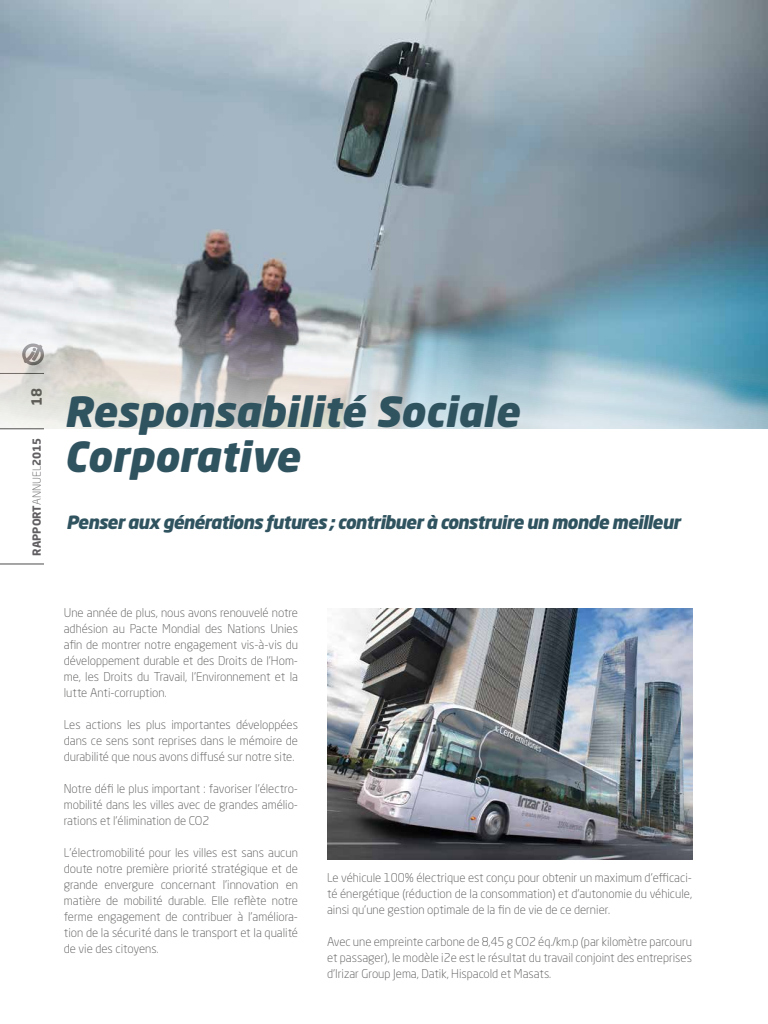
<style>
.page{position:relative;width:768px;height:1024px;background:#fff}
.page>*{position:absolute;margin:0;border:0;box-sizing:border-box;transform-origin:0 0}
.t1{font:italic 900 41px/45px "Neo Sans Std";color:#305360}
.t2{font:italic 900 18px "Neo Sans Std";letter-spacing:-.04em;color:#305360}
.t3{font:700 14px "Neo Sans Std";color:#615e61}
.t4{font:300 12px/16px "Neo Sans Std";color:#575756;text-align:justify}
.t5{font:700 11px "Neo Sans Std";color:#615e61}
.s1{font-weight:300}
</style>
<div class="page">
<hr style="left:0;top:564px;width:44px;height:1px;background:#4d4d4d">
<img style="left:0;top:0;width:768px;height:429px">
<img style="left:327px;top:608px;width:365px;height:251px">
<p class="t3" style="left:28px;top:406px;width:20px;rotate:-90deg">18</p>
<h1 class="t1" style="left:64px;top:388px;width:457px">Responsabilité Sociale<br>Corporative</h1>
<h2 class="t2" style="left:66px;top:510px;width:615px">Penser aux générations futures ; contribuer à construire un monde meilleur</h2>
<p class="t5" style="left:30px;top:555px;width:120px;rotate:-90deg">RAPPORT<span class="s1">ANNUEL</span>2015</p>
<p class="t4" style="left:64px;top:605px;width:236px">Une année de plus, nous avons renouvelé notre adhésion au Pacte Mondial des Nations Unies afin de montrer notre engagement vis-à-vis du développement durable et des Droits de l’Hom&shy;me, les Droits du Travail, l’Environnement et la lutte Anti-corruption.</p>
<p class="t4" style="left:64px;top:717px;width:236px">Les actions les plus importantes développées dans ce sens sont reprises dans le mémoire de durabilité que nous avons diffusé sur notre site.</p>
<p class="t4" style="left:64px;top:781px;width:236px">Notre défi le plus important : favoriser l’électro&shy;mobilité dans les villes avec de grandes amélio&shy;rations et l’élimination de CO2</p>
<p class="t4" style="left:64px;top:845px;width:236px">L’électromobilité pour les villes est sans aucun doute notre première priorité stratégique et de grande envergure concernant l’innovation en matière de mobilité durable. Elle reflète notre ferme engagement de contribuer à l’améliora&shy;tion de la sécurité dans le transport et la qualité de vie des citoyens.</p>
<p class="t4" style="left:327px;top:870px;width:366px">Le véhicule 100% électrique est conçu pour obtenir un maximum d’efficaci&shy;té énergétique (réduction de la consommation) et d’autonomie du véhicule, ainsi qu’une gestion optimale de la fin de vie de ce dernier.</p>
<p class="t4" style="left:327px;top:934px;width:366px">Avec une empreinte carbone de 8,45 g CO2 éq./km.p (par kilomètre parcouru et passager), le modèle i2e est le résultat du travail conjoint des entreprises d’Irizar Group Jema, Datik, Hispacold et Masats.</p>
</div>
